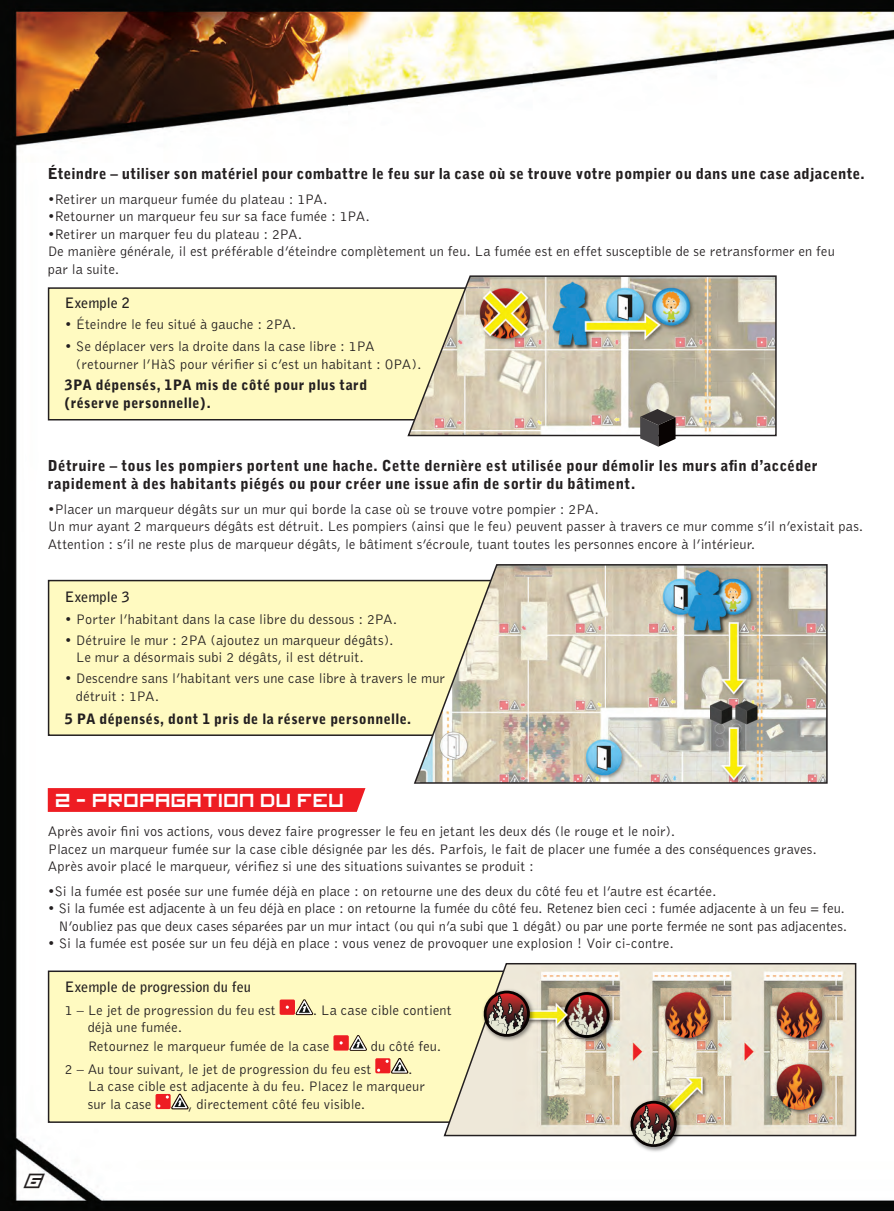
<style>
.page{position:relative;width:894px;height:1211px;background:#fff}
.page>*{position:absolute;margin:0;border:0;box-sizing:border-box;transform-origin:0 0}
.t1{font:21px "imagine font";color:#fff}
.t2{font:900 15px/18px "Bell Gothic";letter-spacing:.02em;color:#231f20}
.t3{font:15px "Full Pack 2025";color:#231f20}
.t4{font:300 14.25px/17.1px "Bell Gothic";letter-spacing:.01em;color:#231f20}
.t5{font:900 14.25px/18px "Bell Gothic";letter-spacing:.025em;color:#231f20}
.t6{font:700 14.25px "Bell Gothic";letter-spacing:.005em;color:#231f20}
</style>
<div class="page">
<img style="left:0;top:0;width:893px;height:1210px">
<div style="left:47px;top:579px;width:365px;height:157px;background:#fffac1"></div>
<div style="left:47px;top:286px;width:359px;height:135px;background:#fffac1"></div>
<svg style="left:406px;top:274px;width:371px;height:163px;background:#c8c4af"></svg>
<div style="left:47px;top:969px;width:395px;height:154px;background:#fffac1"></div>
<svg style="left:442px;top:961px;width:414px;height:175px;background:#d4c6b0"></svg>
<img style="left:412px;top:563px;width:416px;height:221px">
<div style="left:48px;top:788px;width:317px;height:23px;background:#ee1d23"></div>
<img style="left:479px;top:988px;width:58px;height:58px">
<svg style="left:481px;top:990px;width:51px;height:48px;background:#90776b"></svg>
<img style="left:626px;top:1098px;width:58px;height:58px">
<svg style="left:628px;top:1100px;width:50px;height:49px;background:#8e766c"></svg>
<svg style="left:640px;top:409px;width:35px;height:37px"></svg>
<svg style="left:296px;top:998px;width:18px;height:17px"></svg>
<div style="left:279px;top:999px;width:16px;height:15px;background:#ee1d23;border-radius:2px"></div>
<svg style="left:349px;top:1033px;width:19px;height:18px"></svg>
<div style="left:333px;top:1035px;width:15px;height:15px;background:#ee1d23;border-radius:2px"></div>
<div style="left:375px;top:1058px;width:15px;height:15px;background:#ee1d23;border-radius:2px"></div>
<svg style="left:377px;top:1056px;width:32px;height:18px"></svg>
<div style="left:155px;top:1093px;width:15px;height:15px;background:#ee1d23;border-radius:2px"></div>
<svg style="left:166px;top:1092px;width:24px;height:17px"></svg>
<p class="t2" style="left:48px;top:164px;width:818px">Éteindre – utiliser son matériel pour combattre le feu sur la case où se trouve votre pompier ou dans une case adjacente.</p>
<p class="t4" style="left:48px;top:191px;width:281px">•Retirer un marqueur fumée du plateau : 1PA.</p>
<p class="t4" style="left:48px;top:208px;width:323px">•Retourner un marqueur feu sur sa face fumée : 1PA.</p>
<p class="t4" style="left:48px;top:225px;width:788px;line-height:17.5px">•Retirer un marquer feu du plateau : 2PA.<br>De manière générale, il est préférable d’éteindre complètement un feu. La fumée est en effet susceptible de se retransformer en feu par la suite.</p>
<p class="t6" style="left:65px;top:294px;width:66px">Exemple 2</p>
<p class="t4" style="left:65px;top:316px;width:233px">• Éteindre le feu situé à gauche : 2PA.</p>
<p class="t4" style="left:76px;top:337px;width:347px;line-height:18px;text-indent:-11px">• Se déplacer vers la droite dans la case libre : 1PA (retourner l’HàS pour vérifier si c’est un habitant : OPA).</p>
<p class="t5" style="left:65px;top:376px;width:304px">3PA dépensés, 1PA mis de côté pour plus tard (réserve personnelle).</p>
<p class="t2" style="left:48px;top:456px;width:771px">Détruire – tous les pompiers portent une hache. Cette dernière est utilisée pour démolir les murs afin d’accéder rapidement à des habitants piégés ou pour créer une issue afin de sortir du bâtiment.</p>
<p class="t4" style="left:48px;top:501px;width:816px;line-height:17.5px">•Placer un marqueur dégâts sur un mur qui borde la case où se trouve votre pompier : 2PA.<br>Un mur ayant 2 marqueurs dégâts est détruit. Les pompiers (ainsi que le feu) peuvent passer à travers ce mur comme s’il n’existait pas.<br>Attention : s’il ne reste plus de marqueur dégâts, le bâtiment s’écroule, tuant toutes les personnes encore à l’intérieur.</p>
<p class="t6" style="left:65px;top:588px;width:66px">Exemple 3</p>
<p class="t4" style="left:65px;top:610px;width:334px">• Porter l’habitant dans la case libre du dessous : 2PA.</p>
<p class="t4" style="left:76px;top:632px;width:319px;text-indent:-11px">• Détruire le mur : 2PA (ajoutez un marqueur dégâts).<br>Le mur a désormais subi 2 dégâts, il est détruit.</p>
<p class="t4" style="left:76px;top:670px;width:371px;line-height:18px;text-indent:-11px">• Descendre sans l’habitant vers une case libre à travers le mur détruit : 1PA.</p>
<p class="t5" style="left:65px;top:709px;width:348px">5 PA dépensés, dont 1 pris de la réserve personnelle.</p>
<h1 class="t1" style="left:56px;top:793px;width:290px">2 - PROPAGATION DU FEU</h1>
<p class="t4" style="left:48px;top:823px;width:770px">Après avoir fini vos actions, vous devez faire progresser le feu en jetant les deux dés (le rouge et le noir).<br>Placez un marqueur fumée sur la case cible désignée par les dés. Parfois, le fait de placer une fumée a des conséquences graves.<br>Après avoir placé le marqueur, vérifiez si une des situations suivantes se produit :</p>
<p class="t4" style="left:48px;top:883px;width:669px">•Si la fumée est posée sur une fumée déjà en place : on retourne une des deux du côté feu et l’autre est écartée.</p>
<p class="t4" style="left:48px;top:900px;width:800px;text-align:right">• Si la fumée est adjacente à un feu déjà en place : on retourne la fumée du côté feu. Retenez bien ceci : fumée adjacente à un feu = feu.<br>N’oubliez pas que deux cases séparées par un mur intact (ou qui n’a subi que 1 dégât) ou par une porte fermée ne sont pas adjacentes.</p>
<p class="t4" style="left:48px;top:934px;width:627px">• Si la fumée est posée sur un feu déjà en place : vous venez de provoquer une explosion ! Voir ci-contre.</p>
<p class="t6" style="left:65px;top:978px;width:187px">Exemple de progression du feu</p>
<p class="t4" style="left:65px;top:1002px;width:212px">1 – Le jet de progression du feu est</p>
<p class="t4" style="left:313px;top:1002px;width:140px">. La case cible contient</p>
<p class="t4" style="left:88px;top:1018px;width:243px;line-height:18.6px">déjà une fumée.<br>Retournez le marqueur fumée de la case</p>
<p class="t4" style="left:65px;top:1034px;width:377px;line-height:22.8px;text-indent:306px">du côté feu.<br>2 – Au tour suivant, le jet de progression du feu est</p>
<p class="t4" style="left:88px;top:1060px;width:338px;text-indent:320px">.<br>La case cible est adjacente à du feu. Placez le marqueur</p>
<p class="t4" style="left:88px;top:1096px;width:65px">sur la case</p>
<p class="t4" style="left:188px;top:1096px;width:178px">, directement côté feu visible.</p>
<p class="t3" style="left:26px;top:1173px;width:16px">6</p>
</div>
